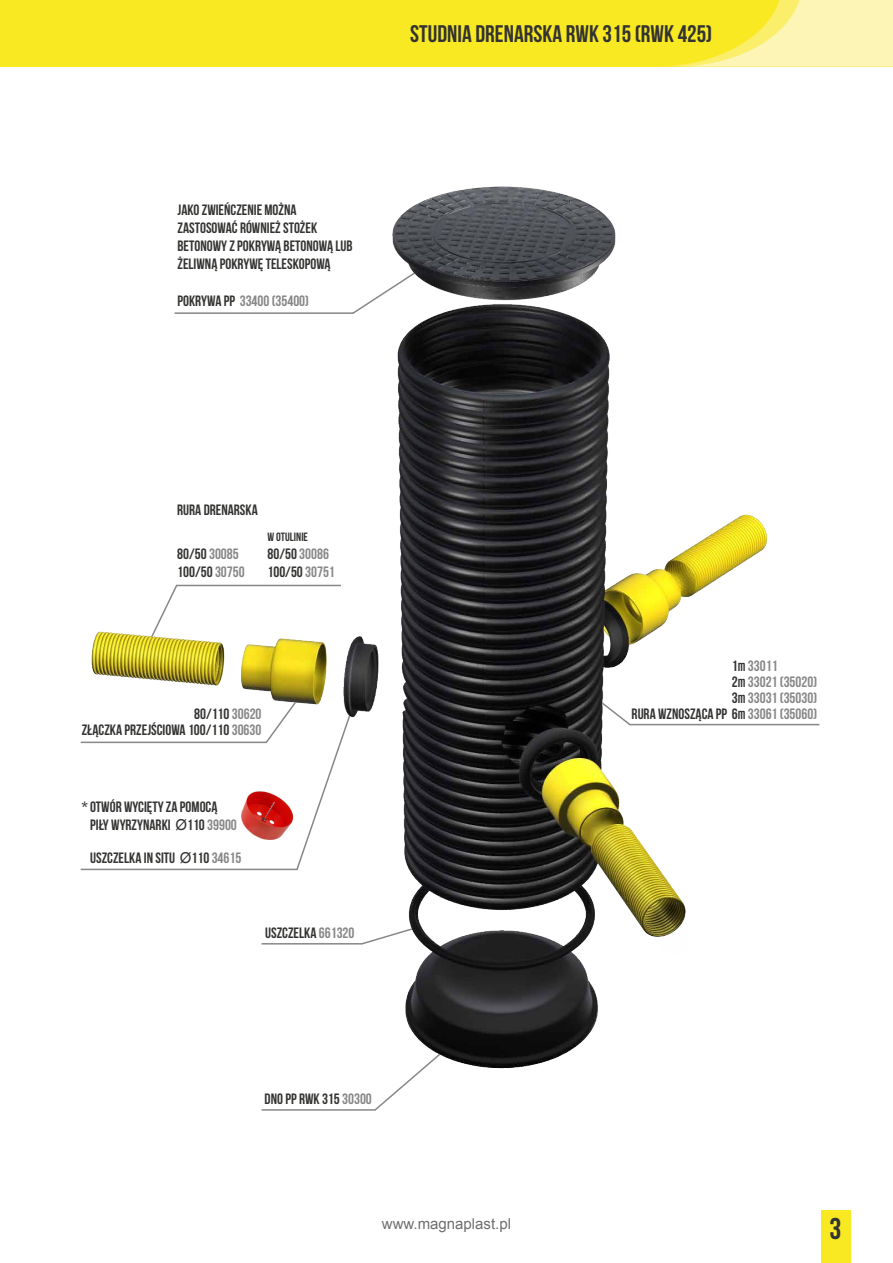
<style>
.page{position:relative;width:893px;height:1263px;background:#fff}
.page>*{position:absolute;margin:0;border:0;box-sizing:border-box;transform-origin:0 0}
.t1{font:30px "Bebas Neue";color:#333332}
.t2{font:24px "Bebas Neue";color:#333332}
.t3{font:15px/18px "Bebas Neue";color:#333332}
.t4{font:15px "Bebas Neue";color:#878787}
.t5{font:15px "Arial";color:#706f6f}
.t6{font:12px "Bebas Neue";color:#333332}
.s1{color:#333332}
.s2{color:#878787}
.s3{font-family:"Arial"}
.s4{font-family:"Kenyan Coffee Rg";font-size:13.5px;color:#333332}
.s5{font-family:"Kenyan Coffee Rg";font-size:13.5px}
</style>
<div class="page">
<div style="left:821px;top:1210px;width:29px;height:53px;background:#f8e922"></div>
<div style="left:0;top:0;width:893px;height:67px;background:#f8e922"></div>
<svg style="left:666px;top:0;width:227px;height:67px"></svg>
<svg style="left:375px;top:1090px;width:24px;height:21px"></svg>
<hr style="left:262px;top:1109px;width:113px;height:2px;background:#878787">
<hr style="left:630px;top:724px;width:189px;height:1px;background:#878787">
<img style="left:80px;top:186px;width:705px;height:904px">
<h2 class="t2" style="left:410px;top:21px;width:303px">STUDNIA DRENARSKA RWK 315 (RWK 425)</h2>
<p class="t3" style="left:177px;top:201px;width:177px">JAKO ZWIEŃCZENIE MOŻNA<br>ZASTOSOWAĆ RÓWNIEŻ STOŻEK<br>BETONOWY Z POKRYWĄ BETONOWĄ LUB<br>ŻELIWNĄ POKRYWĘ TELESKOPOWĄ</p>
<p class="t4" style="left:177px;top:293px;width:133px"><span class="s1">POKRYWA PP</span> 33400 (35400)</p>
<p class="t3" style="left:177px;top:501px;width:82px">RURA DRENARSKA</p>
<p class="t6" style="left:267px;top:530px;width:42px">W OTULINIE</p>
<p class="t3" style="left:177px;top:545px;width:69px">80/50 <span class="s2">30085<br></span>100/50 <span class="s2">30750</span></p>
<p class="t3" style="left:267px;top:545px;width:69px">80/50<span class="s2">30086<br></span>100/50 <span class="s2">30751</span></p>
<p class="t3" style="left:194px;top:704px;width:69px">80/110<span class="s2">30620</span></p>
<p class="t3" style="left:82px;top:721px;width:181px">ZŁĄCZKA PRZEJŚCIOWA 100/110 <span class="s2">30630</span></p>
<p class="t3" style="left:90px;top:798px;width:148px;text-indent:-8px">* OTWÓR WYCIĘTY ZA POMOCĄ<br>PIŁY WYRZYNARKI <span class="s3">Ø</span>110 <span class="s2">39900</span></p>
<p class="t3" style="left:90px;top:848px;width:153px">USZCZELKA IN SITU <span class="s3">Ø</span>110 <span class="s2">34615</span></p>
<p class="t3" style="left:265px;top:924px;width:91px">USZCZELKA <span class="s2">661320</span></p>
<p class="t3" style="left:265px;top:1090px;width:109px">DNO PP RWK 315 <span class="s2">30300</span></p>
<p class="t5" style="left:382px;top:1214px;width:131px">www.magnaplast.pl</p>
<p class="t4" style="left:732px;top:658px;width:47px"><span class="s1">1</span><span class="s4">m</span> 33011</p>
<p class="t4" style="left:732px;top:674px;width:87px"><span class="s1">2</span><span class="s4">m</span> 33021 (35020)</p>
<p class="t4" style="left:732px;top:690px;width:87px"><span class="s1">3</span><span class="s4">m</span> 33031 (35030)</p>
<p class="t3" style="left:632px;top:705px;width:187px">RURA WZNOSZĄCA PP 6<span class="s5">m</span> <span class="s2">33061 (35060)</span></p>
<h1 class="t1" style="left:830px;top:1212px;width:13px">3</h1>
</div>
